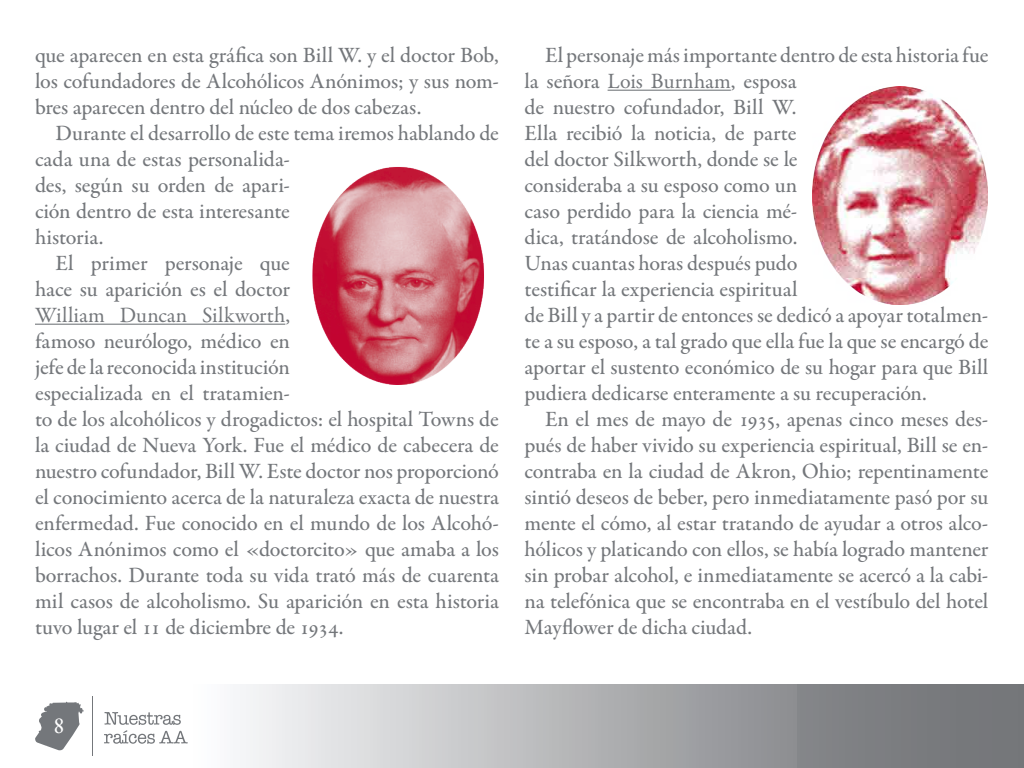
<style>
.page{position:relative;width:1024px;height:768px;background:#fff}
.page>*{position:absolute;margin:0;border:0;box-sizing:border-box;transform-origin:0 0}
.t1{font:25px "Garamond Premr Pro";color:#fff}
.t2{font:500 22px/26px "Garamond Premr Pro";letter-spacing:-.01em;color:#74777b;text-align:justify}
.t3{font:22px "Garamond Premr Pro";letter-spacing:.005em;color:#74777b}
.s1{font-weight:500}
.s2{font-weight:400}
</style>
<div class="page">
<svg style="left:35px;top:701px;width:49px;height:50px"></svg>
<hr style="left:92px;top:696px;width:1px;height:60px;background:#74777b">
<svg style="left:104px;top:712px;width:84px;height:32px"></svg>
<svg style="left:240px;top:684px;width:557px;height:84px;background:#bfc0c2"></svg>
<div style="left:797px;top:684px;width:227px;height:84px;background:#7b7c7f"></div>
<hr style="left:35px;top:324px;width:250px;height:1px;background:#74777b">
<hr style="left:608px;top:90px;width:123px;height:1px;background:#74777b">
<img style="left:312px;top:167px;width:172px;height:217px">
<img style="left:813px;top:86px;width:174px;height:219px">
<p class="t2" style="left:35px;top:43px;width:466px">que aparecen en esta gráfica son Bill W. y el doctor Bob, los cofundadores de Alcohólicos Anónimos; y sus nom&shy;bres aparecen dentro del núcleo de dos cabezas.</p>
<p class="t2" style="left:56px;top:121px;width:445px">Durante el desarrollo de este tema iremos hablando de</p>
<p class="t2" style="left:35px;top:147px;width:257px">cada una de estas personalida-</p>
<p class="t2" style="left:35px;top:173px;width:257px">des, según su orden de apari-</p>
<p class="t2" style="left:35px;top:199px;width:257px">ción dentro de esta interesante</p>
<p class="t2" style="left:35px;top:225px;width:70px">historia.</p>
<p class="t2" style="left:56px;top:251px;width:236px">El primer personaje que</p>
<p class="t2" style="left:35px;top:277px;width:257px">hace su aparición es el doctor</p>
<p class="t3" style="left:35px;top:302px;width:257px">William Duncan Silkworth<span class="s1">,</span></p>
<p class="t2" style="left:35px;top:329px;width:256px">famoso neurólogo, médico en</p>
<p class="t2" style="left:35px;top:355px;width:256px">jefe de la reconocida institución</p>
<p class="t2" style="left:35px;top:381px;width:257px">especializada en el tratamien-</p>
<p class="t2" style="left:35px;top:407px;width:465px">to de los alcohólicos y drogadictos: el hospital Towns de</p>
<p class="t2" style="left:35px;top:433px;width:465px">la ciudad de Nueva York. Fue el médico de cabecera de</p>
<p class="t2" style="left:35px;top:459px;width:465px">nuestro cofundador, Bill W. Este doctor nos proporcionó</p>
<p class="t2" style="left:35px;top:485px;width:466px">el conocimiento acerca de la naturaleza exacta de nuestra</p>
<p class="t2" style="left:35px;top:511px;width:466px">enfermedad. Fue conocido en el mundo de los Alcohó-</p>
<p class="t2" style="left:35px;top:537px;width:466px">licos Anónimos como el «doctorcito» que amaba a los</p>
<p class="t2" style="left:35px;top:563px;width:466px">borrachos. Durante toda su vida trató más de cuarenta</p>
<p class="t2" style="left:35px;top:589px;width:466px">mil casos de alcoholismo. Su aparición en esta historia</p>
<p class="t2" style="left:35px;top:615px;width:310px">tuvo lugar el 11 de diciembre de 1934.</p>
<p class="t2" style="left:524px;top:43px;width:466px;text-align:left;text-indent:21px">El personaje más importante dentro de esta historia fue la señora <span class="s2">Lois Burnham</span>, esposa<br>de nuestro cofundador, Bill W.<br>Ella recibió la noticia, de parte<br>del doctor Silkworth, donde se le<br>consideraba a su esposo como un<br>caso perdido para la ciencia mé-<br>dica, tratándose de alcoholismo.<br>Unas cuantas horas después pudo<br>testificar la experiencia espiritual<br>de Bill y a partir de entonces se dedicó a apoyar totalmen&shy;te a su esposo, a tal grado que ella fue la que se encargó de aportar el sustento económico de su hogar para que Bill pudiera dedicarse enteramente a su recuperación.</p>
<p class="t2" style="left:524px;top:407px;width:466px;text-indent:21px">En el mes de mayo de 1935, apenas cinco meses des&shy;pués de haber vivido su experiencia espiritual, Bill se en&shy;contraba en la ciudad de Akron, Ohio; repentinamente sintió deseos de beber, pero inmediatamente pasó por su mente el cómo, al estar tratando de ayudar a otros alco&shy;hólicos y platicando con ellos, se había logrado mantener sin probar alcohol, e inmediatamente se acercó a la cabi&shy;na telefónica que se encontraba en el vestíbulo del hotel Mayflower de dicha ciudad.</p>
<p class="t1" style="left:53px;top:710px;width:13px">8</p>
</div>
